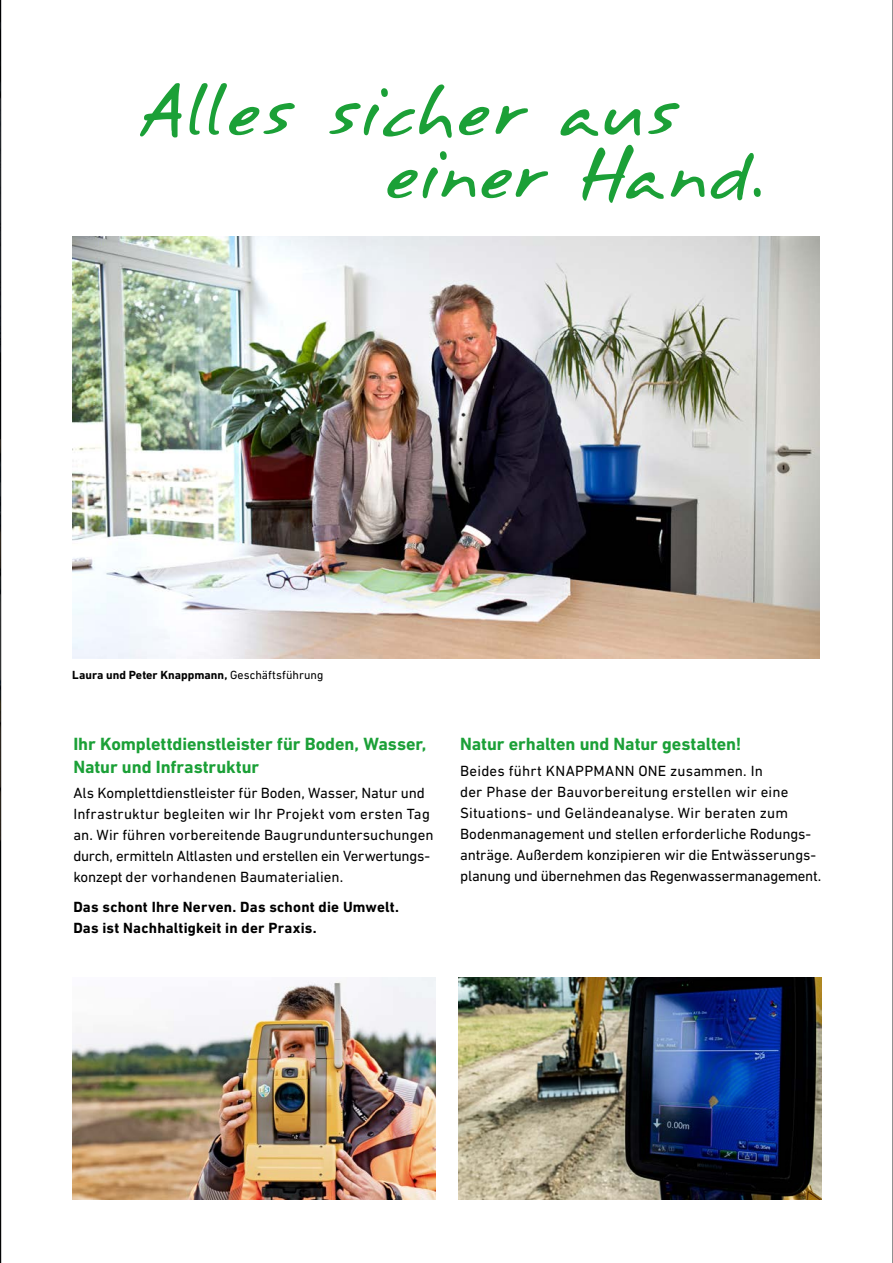
<style>
.page{position:relative;width:893px;height:1263px;background:#fff}
.page>*{position:absolute;margin:0;border:0;box-sizing:border-box;transform-origin:0 0}
.t1{font:61.5px/63px "Annifont";letter-spacing:-.02em;color:#1ba037}
.t2{font:700 18px/22.5px "DIN Next LT Pro";letter-spacing:-.005em;color:#1ba037}
.t3{font:15px/21px "DIN Next LT Pro";color:#000}
.t4{font:700 15px/21px "DIN Next LT Pro";letter-spacing:.015em;color:#000}
.t5{font:700 12px "DIN Next LT Pro";color:#000}
.s1{font-weight:400}
</style>
<div class="page">
<img style="left:72px;top:236px;width:748px;height:422px">
<img style="left:72px;top:977px;width:363px;height:222px">
<img style="left:459px;top:977px;width:362px;height:222px">
<hr style="left:892px;top:0;width:1px;height:1263px;background:#000">
<hr style="left:0;top:0;width:1px;height:1263px;background:#000">
<h1 class="t1" style="left:383px;top:81px;width:380px;text-indent:-246px">Alles sicher aus einer Hand.</h1>
<p class="t5" style="left:72px;top:668px;width:253px">Laura und Peter Knappmann, <span class="s1">Geschäftsführung</span></p>
<p class="t2" style="left:73px;top:733px;width:354px">Ihr Komplettdienstleister für Boden, Wasser,<br>Natur und Infrastruktur</p>
<p class="t3" style="left:73px;top:782px;width:362px">Als Komplettdienstleister für Boden, Wasser, Natur und Infrastruktur begleiten wir Ihr Projekt vom ersten Tag an. Wir führen vorbereitende Baugrunduntersuchungen durch, ermitteln Altlasten und erstellen ein Verwertungs&shy;konzept der vorhandenen Baumaterialien.</p>
<p class="t4" style="left:73px;top:896px;width:327px">Das schont Ihre Nerven. Das schont die Umwelt.<br>Das ist Nachhaltigkeit in der Praxis.</p>
<p class="t2" style="left:460px;top:733px;width:283px">Natur erhalten und Natur gestalten!</p>
<p class="t3" style="left:460px;top:760px;width:363px">Beides führt KNAPPMANN ONE zusammen. In<br>der Phase der Bauvorbereitung erstellen wir eine Situations- und Geländeanalyse. Wir beraten zum Bodenmanagement und stellen erforderliche Rodungs&shy;anträge. Außerdem konzipieren wir die Entwässerungs&shy;planung und übernehmen das Regenwassermanagement.</p>
</div>
